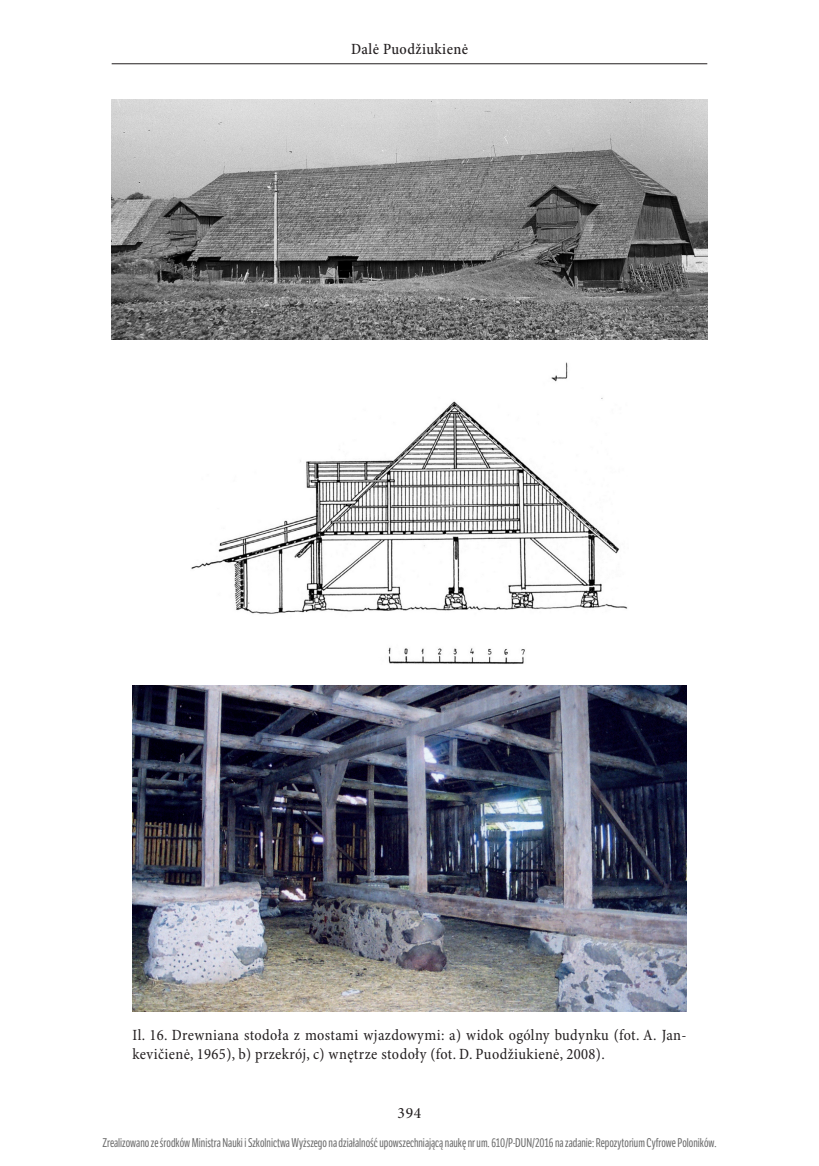
<style>
.page{position:relative;width:819px;height:1166px;background:#fff}
.page>*{position:absolute;margin:0;border:0;box-sizing:border-box;transform-origin:0 0}
.t1{font:condensed 15.75px/19.2px "Minion Pro";letter-spacing:.025em;color:#231f20}
.t2{font:500 condensed 15.75px "Minion Pro";letter-spacing:.025em;color:#231f20}
.t3{font:15.75px "Minion Pro Medium Subh";color:#231f20}
.t4{font:12.25px "LFT Etica Compressed";color:#6b6b6b}
</style>
<div class="page">
<hr style="left:112px;top:63px;width:595px;height:1px;background:#231f20">
<img style="left:112px;top:100px;width:595px;height:239px">
<img style="left:191px;top:362px;width:437px;height:302px">
<img style="left:132px;top:685px;width:554px;height:326px">
<p class="t2" style="left:351px;top:39px;width:118px">Dalė Puodžiukienė</p>
<p class="t1" style="left:132px;top:1026px;width:554px">Il. 16. Drewniana stodoła z mostami wjazdowymi: a) widok ogólny budynku (fot. A. Jan&shy;kevičienė, 1965), b) przekrój, c) wnętrze stodoły (fot. D. Puodžiukienė, 2008).</p>
<p class="t3" style="left:397px;top:1104px;width:25px">394</p>
<p class="t4" style="left:102px;top:1136px;width:615px">Zrealizowano ze środków Ministra Nauki i Szkolnictwa Wyższego na działalność upowszechniającą naukę nr um. 610/P-DUN/2016 na zadanie: Repozytorium Cyfrowe Poloników.</p>
</div>
